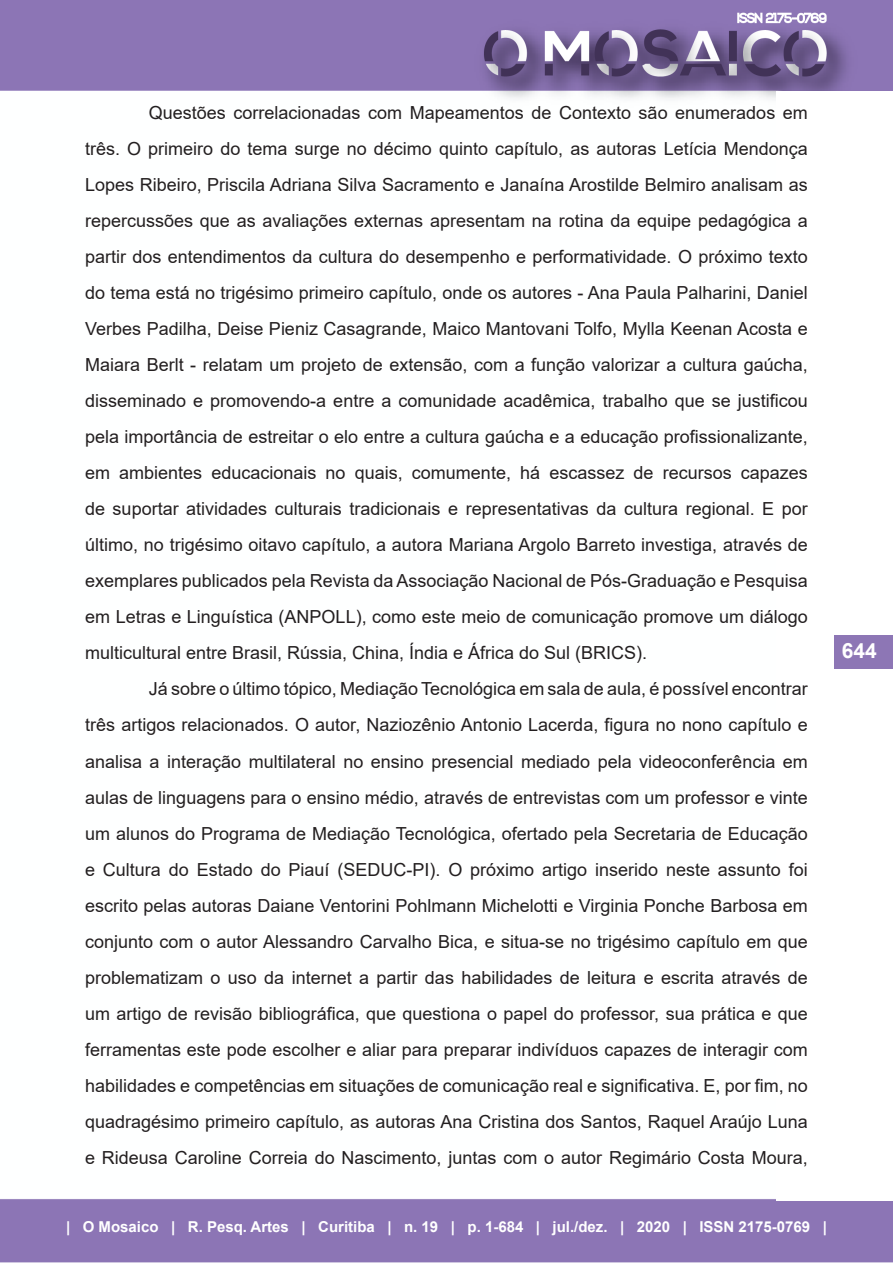
<style>
.page{position:relative;width:893px;height:1263px;background:#fff}
.page>*{position:absolute;margin:0;border:0;box-sizing:border-box;transform-origin:0 0}
.t1{font:700 21px "Arial";color:#fff}
.Corpo{font:18px/36px "Arial";color:#231f20;text-align:justify}
.t2{font:700 15px "Arial";color:#fff}
</style>
<div class="page">
<img style="left:0;top:0;width:893px;height:1263px">
<div style="left:777px;top:92px;width:116px;height:1109px;background:#fff"></div>
<div style="left:834px;top:635px;width:59px;height:33px;background:#8d76b5"></div>
<p class="Corpo" style="left:85px;top:95px;width:724px;text-indent:64px">Questões correlacionadas com Mapeamentos de Contexto são enumerados em três. O primeiro do tema surge no décimo quinto capítulo, as autoras Letícia Mendonça Lopes Ribeiro, Priscila Adriana Silva Sacramento e Janaína Arostilde Belmiro analisam as repercussões que as avaliações externas apresentam na rotina da equipe pedagógica a partir dos entendimentos da cultura do desempenho e performatividade. O próximo texto do tema está no trigésimo primeiro capítulo, onde os autores - Ana Paula Palharini, Daniel Verbes Padilha, Deise Pieniz Casagrande, Maico Mantovani Tolfo, Mylla Keenan Acosta e Maiara Berlt - relatam um projeto de extensão, com a função valorizar a cultura gaúcha, disseminado e promovendo-a entre a comunidade acadêmica, trabalho que se justificou pela importância de estreitar o elo entre a cultura gaúcha e a educação profissionalizante, em ambientes educacionais no quais, comumente, há escassez de recursos capazes de suportar atividades culturais tradicionais e representativas da cultura regional. E por último, no trigésimo oitavo capítulo, a autora Mariana Argolo Barreto investiga, através de exemplares publicados pela Revista da Associação Nacional de Pós-Graduação e Pesquisa em Letras e Linguística (ANPOLL), como este meio de comunicação promove um diálogo multicultural entre Brasil, Rússia, China, Índia e África do Sul (BRICS).</p>
<p class="Corpo" style="left:85px;top:671px;width:724px;text-indent:64px">Já sobre o último tópico, Mediação Tecnológica em sala de aula, é possível encontrar três artigos relacionados. O autor, Naziozênio Antonio Lacerda, figura no nono capítulo e analisa a interação multilateral no ensino presencial mediado pela videoconferência em aulas de linguagens para o ensino médio, através de entrevistas com um professor e vinte um alunos do Programa de Mediação Tecnológica, ofertado pela Secretaria de Educação e Cultura do Estado do Piauí (SEDUC-PI). O próximo artigo inserido neste assunto foi escrito pelas autoras Daiane Ventorini Pohlmann Michelotti e Virginia Ponche Barbosa em conjunto com o autor Alessandro Carvalho Bica, e situa-se no trigésimo capítulo em que problematizam o uso da internet a partir das habilidades de leitura e escrita através de um artigo de revisão bibliográfica, que questiona o papel do professor, sua prática e que ferramentas este pode escolher e aliar para preparar indivíduos capazes de interagir com habilidades e competências em situações de comunicação real e significativa. E, por fim, no quadragésimo primeiro capítulo, as autoras Ana Cristina dos Santos, Raquel Araújo Luna e Rideusa Caroline Correia do Nascimento, juntas com o autor Regimário Costa Moura,</p>
<p class="t1" style="left:842px;top:636px;width:37px">644</p>
<p class="t2" style="left:66px;top:1216px;width:762px">| O Mosaico | R. Pesq. Artes | Curitiba | n. 19 | p. 1-684 | jul./dez. | 2020 | ISSN 2175-0769 |</p>
</div>
